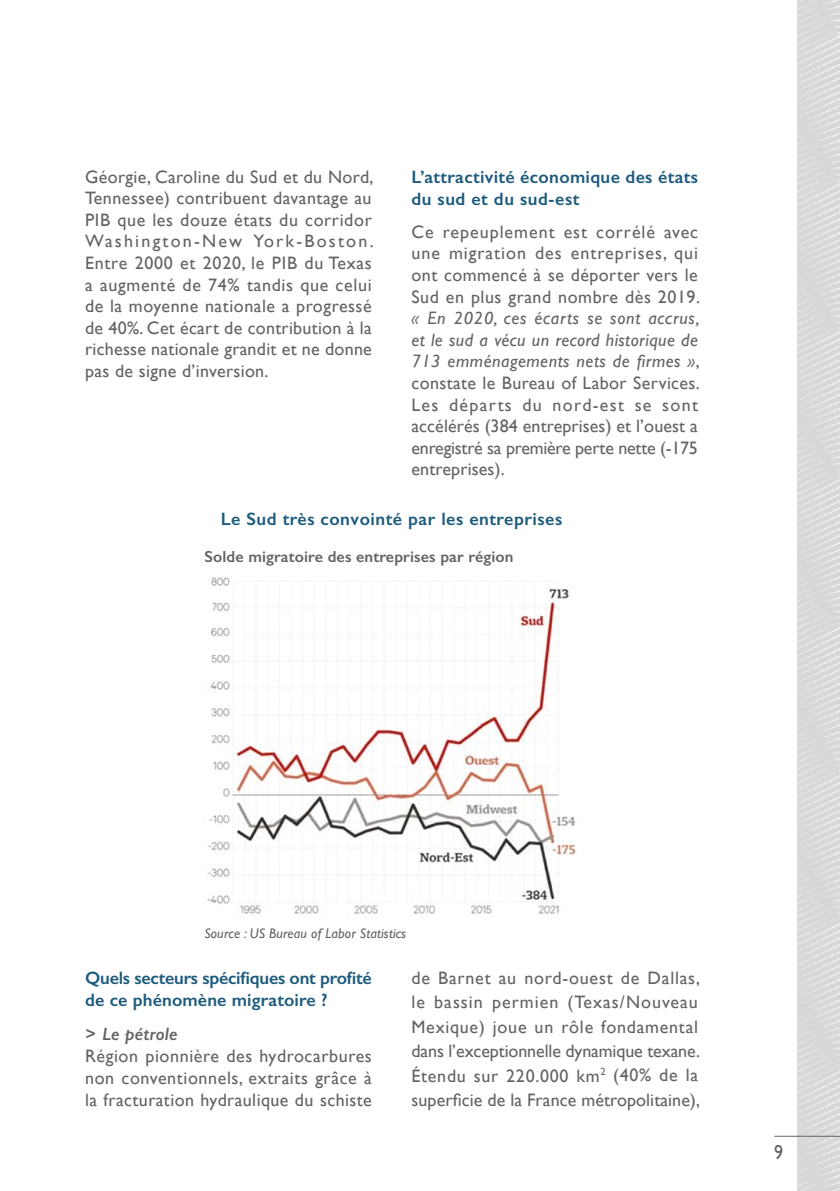
<style>
.page{position:relative;width:840px;height:1191px;background:#fff}
.page>*{position:absolute;margin:0;border:0;box-sizing:border-box;transform-origin:0 0}
.t1{font:20px "Gill Sans";color:#646363;scale:.9 1}
.t2{font:18px/21.6px "Gill Sans";letter-spacing:.02em;color:#646363;text-align:justify}
.t3{font:600 18px/21.6px "Gill Sans";letter-spacing:.02em;color:#1d5b7d}
.t4{font:600 18px/22px "Gill Sans";letter-spacing:-.015em;color:#1d5b7d}
.t5{font:italic 600 18px "Gill Sans";letter-spacing:.01em;color:#646363}
.t6{font:600 16px "Gill Sans";letter-spacing:.01em;color:#646363}
.t7{font:italic 14px "Gill Sans";letter-spacing:.01em;color:#646363}
.s1{font-style:italic}
</style>
<div class="page">
<img style="left:207px;top:576px;width:369px;height:342px">
<img style="left:797px;top:0;width:42px;height:1191px">
<hr style="left:774px;top:1135px;width:65px;height:1px;background:#646363">
<p class="t2" style="left:85px;top:165px;width:290px">Géorgie, Caroline du Sud et du Nord, Tennessee) contribuent davantage au PIB que les douze états du corridor Washington-New York-Boston.<br>Entre 2000 et 2020, le PIB du Texas a augmenté de 74% tandis que celui de la moyenne nationale a progressé de 40%. Cet écart de contribution à la richesse nationale grandit et ne donne pas de signe d’inversion.</p>
<p class="t3" style="left:411px;top:166px;width:288px">L’attractivité économique des états du sud et du sud-est</p>
<p class="t2" style="left:411px;top:221px;width:290px">Ce repeuplement est corrélé avec une migration des entreprises, qui ont commencé à se déporter vers le Sud en plus grand nombre dès 2019.</p>
<p class="t2" style="left:411px;top:307px;width:290px"><span class="s1">« En 2020, ces écarts se sont accrus, et le sud a vécu un record historique de 713 emménagements nets de firmes »</span>, constate le Bureau of Labor Services.<br>Les départs du nord-est se sont accélérés (384 entreprises) et l’ouest a enregistré sa première perte nette (-175 entreprises).</p>
<p class="t3" style="left:220px;top:508px;width:343px">Le Sud très convointé par les entreprises</p>
<p class="t6" style="left:204px;top:546px;width:310px">Solde migratoire des entreprises par région</p>
<p class="t7" style="left:204px;top:925px;width:203px">Source : US Bureau of Labor Statistics</p>
<p class="t4" style="left:85px;top:967px;width:288px">Quels secteurs spécifiques ont profité de ce phénomène migratoire ?</p>
<p class="t5" style="left:85px;top:1022px;width:94px">&gt; Le pétrole</p>
<p class="t2" style="left:85px;top:1044px;width:288px">Région pionnière des hydrocarbures non conventionnels, extraits grâce à la fracturation hydraulique du schiste</p>
<p class="t2" style="left:411px;top:965px;width:290px;line-height:24.4px">de Barnet au nord-ouest de Dallas, le bassin permien (Texas/Nouveau Mexique) joue un rôle fondamental dans l’exceptionnelle dynamique texane.<br>Étendu sur 220.000 km<sup>2</sup> (40% de la superficie de la France métropolitaine),</p>
<p class="t1" style="left:773px;top:1140px;width:11px">9</p>
</div>
